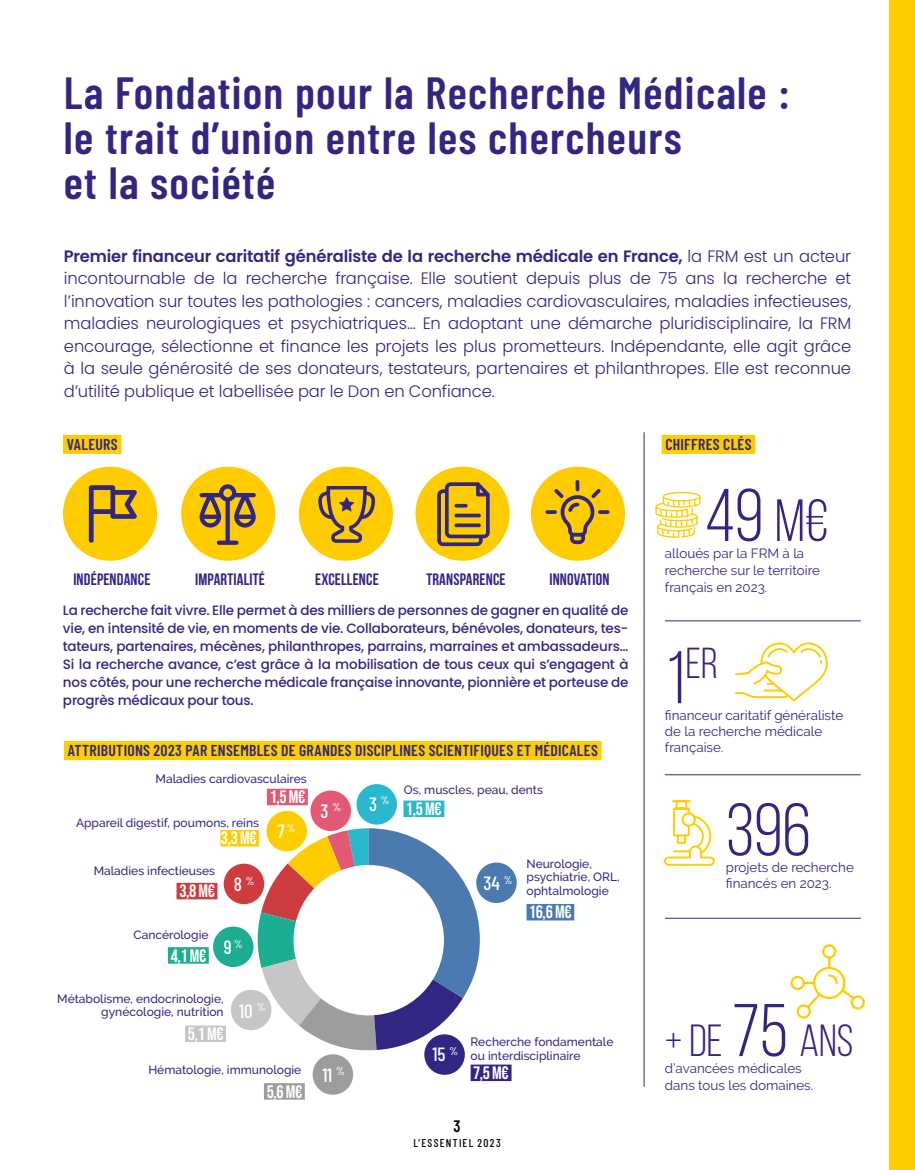
<style>
.page{position:relative;width:915px;height:1170px;background:#fff}
.page>*{position:absolute;margin:0;border:0;box-sizing:border-box;transform-origin:0 0}
.t1{font:74.25px "Bebas Neue";color:#312783}
.t2{font:600 45px/45px "Barlow Condensed";letter-spacing:.03em;color:#312783}
.t3{font:45px "Bebas Neue";color:#312783}
.t4{font:43.35px "Bebas Neue";color:#312783}
.t5{font:500 19.05px "Barlow Condensed";color:#fff}
.t6{font:18px "Bebas Neue";color:#fff}
.t7{font:300 16.5px/22.5px "Poppins";letter-spacing:-.005em;color:#312783;text-align:justify}
.t8{font:700 16.5px "Bebas Neue";letter-spacing:.01em;color:#312783}
.t9{font:600 16.5px "Barlow Condensed";color:#000}
.t10{font:600 15.75px "Barlow Condensed";letter-spacing:.02em;color:#312783}
.t11{font:500 13.5px/18px "Poppins";letter-spacing:-.015em;color:#312783;text-align:justify}
.t12{font:13.35px/16.8px "Raleway";color:#312783}
.t13{font:500 12px/13.5px "Raleway";color:#312783}
.t14{font:500 11.25px "Barlow Condensed";letter-spacing:.11em;color:#000}
.s1{font-weight:600}
.s2{font-size:59.4px}
.s3{font-size:74.25px}
</style>
<div class="page">
<div style="left:889px;top:0;width:25px;height:1169px;background:#fc0"></div>
<hr style="left:664px;top:620px;width:196px;height:1px;background:#312783">
<hr style="left:664px;top:774px;width:196px;height:1px;background:#312783">
<hr style="left:664px;top:917px;width:196px;height:1px;background:#312783">
<hr style="left:643px;top:432px;width:1px;height:654px;background:#312783">
<svg style="left:655px;top:492px;width:45px;height:45px"></svg>
<div style="left:661px;top:435px;width:94px;height:19px;background:#fc0"></div>
<div style="left:63px;top:435px;width:58px;height:19px;background:#fc0"></div>
<div style="left:63px;top:466px;width:94px;height:94px;background:#fc0;border-radius:50%"></div>
<div style="left:181px;top:466px;width:94px;height:94px;background:#fc0;border-radius:50%"></div>
<div style="left:415px;top:466px;width:94px;height:94px;background:#fc0;border-radius:50%"></div>
<div style="left:530px;top:466px;width:94px;height:94px;background:#fc0;border-radius:50%"></div>
<div style="left:299px;top:466px;width:94px;height:94px;background:#fc0;border-radius:50%"></div>
<svg style="left:318px;top:486px;width:57px;height:57px"></svg>
<svg style="left:199px;top:484px;width:57px;height:61px"></svg>
<svg style="left:89px;top:485px;width:48px;height:57px"></svg>
<svg style="left:735px;top:642px;width:93px;height:60px"></svg>
<svg style="left:664px;top:800px;width:51px;height:66px"></svg>
<svg style="left:790px;top:944px;width:75px;height:75px"></svg>
<svg style="left:437px;top:482px;width:52px;height:64px"></svg>
<svg style="left:545px;top:480px;width:64px;height:64px"></svg>
<div style="left:470px;top:1064px;width:41px;height:16px;background:#312783"></div>
<div style="left:176px;top:882px;width:41px;height:17px;background:#cf3c40"></div>
<div style="left:356px;top:784px;width:41px;height:40px;background:#29b8ce;border-radius:50%"></div>
<div style="left:476px;top:862px;width:40px;height:40px;background:#4b7ab0;border-radius:50%"></div>
<div style="left:526px;top:903px;width:48px;height:17px;background:#4b7ab0"></div>
<div style="left:213px;top:926px;width:40px;height:40px;background:#1dae91;border-radius:50%"></div>
<div style="left:266px;top:810px;width:41px;height:41px;background:#fc0;border-radius:50%"></div>
<div style="left:231px;top:989px;width:40px;height:41px;background:#c6c6c6;border-radius:50%"></div>
<div style="left:224px;top:863px;width:40px;height:41px;background:#cf3c40;border-radius:50%"></div>
<div style="left:310px;top:790px;width:41px;height:41px;background:#e25974;border-radius:50%"></div>
<div style="left:312px;top:1054px;width:41px;height:40px;background:#9d9d9c;border-radius:50%"></div>
<div style="left:424px;top:1034px;width:40px;height:40px;background:#312783;border-radius:50%"></div>
<div style="left:64px;top:741px;width:537px;height:19px;background:#fc0"></div>
<div style="left:220px;top:830px;width:39px;height:16px;background:#fc0"></div>
<div style="left:267px;top:788px;width:41px;height:17px;background:#e25974"></div>
<div style="left:168px;top:947px;width:41px;height:16px;background:#1dae91"></div>
<div style="left:264px;top:1083px;width:41px;height:16px;background:#9d9d9c"></div>
<div style="left:403px;top:800px;width:41px;height:17px;background:#29b8ce"></div>
<svg style="left:256px;top:828px;width:223px;height:223px"></svg>
<div style="left:293px;top:865px;width:151px;height:150px;background:#fff;border-radius:50%"></div>
<div style="left:185px;top:1025px;width:41px;height:16px;background:#c6c6c6"></div>
<h2 class="t2" style="left:64px;top:67px;width:727px">La Fondation pour la Recherche Médicale : le trait d’union entre les chercheurs<br>et la société</h2>
<p class="t7" style="left:64px;top:245px;width:788px"><span class="s1">Premier financeur caritatif généraliste de la recherche médicale en France,</span> la FRM est un acteur incontournable de la recherche française. Elle soutient depuis plus de 75 ans la recherche et l’innovation sur toutes les pathologies : cancers, maladies cardiovasculaires, maladies infectieuses, maladies neurologiques et psychiatriques… En adoptant une démarche pluridisciplinaire, la FRM encourage, sélectionne et finance les projets les plus prometteurs. Indépendante, elle agit grâce à la seule générosité de ses donateurs, testateurs, partenaires et philanthropes. Elle est reconnue d’utilité publique et labellisée par le Don en Confiance.</p>
<p class="t10" style="left:67px;top:433px;width:52px">VALEURS</p>
<p class="t10" style="left:665px;top:433px;width:88px">CHIFFRES CLÉS</p>
<p class="t8" style="left:73px;top:570px;width:79px">INDÉPENDANCE</p>
<p class="t8" style="left:195px;top:570px;width:71px">IMPARTIALITÉ</p>
<p class="t8" style="left:315px;top:570px;width:65px">EXCELLENCE</p>
<p class="t8" style="left:426px;top:570px;width:81px">TRANSPARENCE</p>
<p class="t8" style="left:549px;top:570px;width:62px">INNOVATION</p>
<p class="t11" style="left:63px;top:601px;width:567px">La recherche fait vivre. Elle permet à des milliers de personnes de gagner en qualité de vie, en intensité de vie, en moments de vie. Collaborateurs, bénévoles, donateurs, tes&shy;tateurs, partenaires, mécènes, philanthropes, parrains, marraines et ambassadeurs… Si la recherche avance, c’est grâce à la mobilisation de tous ceux qui s’engagent à nos côtés, pour une recherche médicale française innovante, pionnière et porteuse de progrès médicaux pour tous.</p>
<p class="t10" style="left:68px;top:739px;width:531px">ATTRIBUTIONS 2023 PAR ENSEMBLES DE GRANDES DISCIPLINES SCIENTIFIQUES ET MÉDICALES</p>
<p class="t13" style="left:155px;top:772px;width:153px">Maladies cardiovasculaires</p>
<p class="t13" style="left:76px;top:815px;width:184px">Appareil digestif, poumons, reins</p>
<p class="t6" style="left:221px;top:828px;width:37px">3,3 M€</p>
<p class="t13" style="left:94px;top:864px;width:123px">Maladies infectieuses</p>
<p class="t6" style="left:179px;top:880px;width:37px">3,8 M€</p>
<p class="t5" style="left:234px;top:870px;width:22px">8 <sup>%</sup></p>
<p class="t13" style="left:133px;top:928px;width:76px">Cancérologie</p>
<p class="t6" style="left:171px;top:945px;width:37px">4,1 M€</p>
<p class="t5" style="left:224px;top:933px;width:20px">9 <sup>%</sup></p>
<p class="t6" style="left:270px;top:786px;width:37px">1,5 M€</p>
<p class="t5" style="left:277px;top:817px;width:20px">7 <sup>%</sup></p>
<p class="t13" style="left:57px;top:991px;width:168px;text-align:right">Métabolisme, endocrinologie, gynécologie, nutrition</p>
<p class="t6" style="left:188px;top:1023px;width:37px">5,1 M€</p>
<p class="t5" style="left:239px;top:997px;width:28px">10 <sup>%</sup></p>
<p class="t13" style="left:148px;top:1062px;width:154px">Hématologie, immunologie</p>
<p class="t6" style="left:266px;top:1080px;width:37px">5,6 M€</p>
<p class="t5" style="left:320px;top:797px;width:22px">3 <sup>%</sup></p>
<p class="t5" style="left:322px;top:1061px;width:24px">11 <sup>%</sup></p>
<p class="t5" style="left:369px;top:790px;width:22px">3 <sup>%</sup></p>
<p class="t13" style="left:403px;top:782px;width:141px">Os, muscles, peau, dents</p>
<p class="t6" style="left:406px;top:798px;width:37px">1,5 M€</p>
<p class="t5" style="left:483px;top:869px;width:30px">34 <sup>%</sup></p>
<p class="t13" style="left:526px;top:856px;width:95px">Neurologie, psychiatrie, ORL, ophtalmologie</p>
<p class="t6" style="left:528px;top:901px;width:44px">16,6 M€</p>
<p class="t5" style="left:432px;top:1040px;width:27px">15 <sup>%</sup></p>
<p class="t13" style="left:470px;top:1035px;width:144px">Recherche fondamentale ou interdisciplinaire</p>
<p class="t6" style="left:473px;top:1062px;width:37px">7,5 M€</p>
<p class="t9" style="left:453px;top:1113px;width:9px">3</p>
<p class="t14" style="left:413px;top:1134px;width:89px">L’ESSENTIEL 2023</p>
<h1 class="t1" style="left:704px;top:475px;width:125px">49 <span class="s2">M€</span></h1>
<p class="t12" style="left:664px;top:544px;width:156px">alloués par la FRM à la recherche sur le territoire français en 2023.</p>
<h3 class="t4" style="left:664px;top:640px;width:54px"><span class="s3">1</span>ER</h3>
<p class="t12" style="left:664px;top:706px;width:180px;line-height:16.4px">financeur caritatif généraliste de la recherche médicale française.</p>
<h1 class="t1" style="left:725px;top:790px;width:86px">396</h1>
<p class="t12" style="left:725px;top:858px;width:129px;line-height:16.4px">projets de recherche financés en 2023.</p>
<h2 class="t3" style="left:664px;top:1016px;width:190px">+ DE <span class="s3">75</span> ANS</h2>
<p class="t12" style="left:664px;top:1059px;width:150px">d’avancées médicales dans tous les domaines.</p>
</div>
